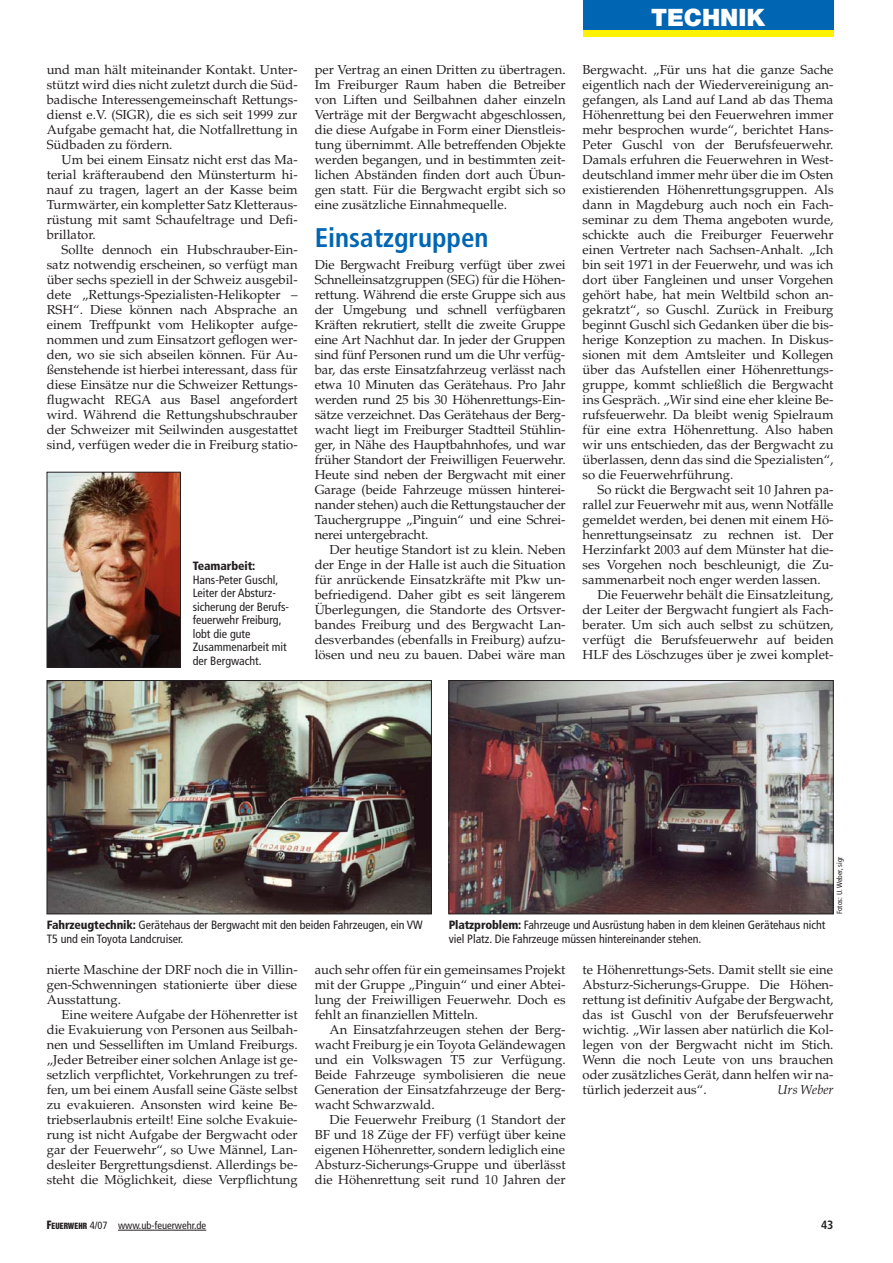
<style>
.page{position:relative;width:893px;height:1263px;background:#fff}
.page>*{position:absolute;margin:0;border:0;box-sizing:border-box;transform-origin:0 0}
.t1{font:700 condensed 27px "Frutiger";color:#0066b3}
.t2{font:900 24px "Helvetica Neue";color:#fff}
.t3{font:13.05px/15px "Palatino";color:#231f20;text-align:justify}
.t4{font:italic 13.05px "Palatino";color:#231f20}
.t5{font:condensed 12px/13.5px "Frutiger";color:#231f20}
.t6{font:900 condensed 12px "Frutiger";letter-spacing:-.01em;color:#231f20}
.t7{font:700 condensed 12px "Frutiger";color:#231f20}
.t8{font:condensed 10.5px "Frutiger";color:#231f20}
.t9{font:condensed 7.5px "Frutiger";letter-spacing:.005em;color:#231f20}
.s1{font-weight:900}
.s2{font-family:"Helvetica Inserat";font-stretch:normal}
.s3{font-family:"Helvetica Inserat";font-stretch:normal;font-size:7.8px}
</style>
<div class="page">
<hr style="left:118px;top:1230px;width:88px;height:1px;background:#231f20">
<div style="left:583px;top:0;width:250px;height:36px;background:#fff200"></div>
<div style="left:583px;top:0;width:250px;height:30px;background:#0066b3"></div>
<img style="left:49px;top:682px;width:381px;height:230px">
<div style="left:47px;top:680px;width:385px;height:234px;border:1px solid #231f20"></div>
<img style="left:451px;top:682px;width:380px;height:230px">
<div style="left:449px;top:680px;width:384px;height:234px;border:1px solid #231f20"></div>
<img style="left:49px;top:474px;width:130px;height:192px">
<div style="left:47px;top:472px;width:134px;height:196px;border:1px solid #231f20"></div>
<p class="t3" style="left:47px;top:64px;width:252px">und man hält miteinander Kontakt. Unter&shy;stützt wird dies nicht zuletzt durch die Süd&shy;badische Interessengemeinschaft Rettungs&shy;dienst e.V. (SIGR), die es sich seit 1999 zur Aufgabe gemacht hat, die Notfallrettung in Südbaden zu fördern.</p>
<p class="t3" style="left:47px;top:154px;width:252px;text-indent:15px">Um bei einem Einsatz nicht erst das Ma&shy;terial kräfteraubend den Münsterturm hi&shy;nauf zu tragen, lagert an der Kasse beim Turmwärter, ein kompletter Satz Kletteraus&shy;rüstung mit samt Schaufeltrage und Defi&shy;brillator.</p>
<p class="t3" style="left:47px;top:244px;width:252px;text-indent:15px">Sollte dennoch ein Hubschrauber-Ein&shy;satz notwendig erscheinen, so verfügt man über sechs speziell in der Schweiz ausgebil&shy;dete „Rettungs-Spezialisten-Helikopter – RSH“. Diese können nach Absprache an einem Treffpunkt vom Helikopter aufge&shy;nommen und zum Einsatzort geflogen wer&shy;den, wo sie sich abseilen können. Für Au&shy;ßenstehende ist hierbei interessant, dass für diese Einsätze nur die Schweizer Rettungs&shy;flugwacht REGA aus Basel angefordert wird. Während die Rettungshubschrauber der Schweizer mit Seilwinden ausgestattet sind, verfügen weder die in Freiburg statio-</p>
<p class="t6" style="left:193px;top:561px;width:64px">Teamarbeit:</p>
<p class="t5" style="left:193px;top:574px;width:98px">Hans-Peter Guschl,<br>Leiter der Absturz&shy;sicherung der Berufs&shy;feuerwehr Freiburg, lobt die gute<br>Zusammenarbeit mit der Bergwacht.</p>
<p class="t3" style="left:315px;top:64px;width:252px">per Vertrag an einen Dritten zu übertragen.<br>Im Freiburger Raum haben die Betreiber von Liften und Seilbahnen daher einzeln Verträge mit der Bergwacht abgeschlossen, die diese Aufgabe in Form einer Dienstleis&shy;tung übernimmt. Alle betreffenden Objekte werden begangen, und in bestimmten zeit&shy;lichen Abständen finden dort auch Übun&shy;gen statt. Für die Bergwacht ergibt sich so eine zusätzliche Einnahmequelle.</p>
<h1 class="t1" style="left:315px;top:226px;width:175px">Einsatzgruppen</h1>
<p class="t3" style="left:315px;top:259px;width:252px">Die Bergwacht Freiburg verfügt über zwei Schnelleinsatzgruppen (SEG) für die Höhen&shy;rettung. Während die erste Gruppe sich aus der Umgebung und schnell verfügbaren Kräften rekrutiert, stellt die zweite Gruppe eine Art Nachhut dar. In jeder der Gruppen sind fünf Personen rund um die Uhr verfüg&shy;bar, das erste Einsatzfahrzeug verlässt nach etwa 10 Minuten das Gerätehaus. Pro Jahr werden rund 25 bis 30 Höhenrettungs-Ein&shy;sätze verzeichnet. Das Gerätehaus der Berg&shy;wacht liegt im Freiburger Stadtteil Stühlin&shy;ger, in Nähe des Hauptbahnhofes, und war früher Standort der Freiwilligen Feuerwehr.<br>Heute sind neben der Bergwacht mit einer Garage (beide Fahrzeuge müssen hinterei&shy;nander stehen) auch die Rettungstaucher der Tauchergruppe „Pinguin“ und eine Schrei&shy;nerei untergebracht.</p>
<p class="t3" style="left:315px;top:544px;width:252px;text-indent:15px">Der heutige Standort ist zu klein. Neben der Enge in der Halle ist auch die Situation für anrückende Einsatzkräfte mit Pkw un&shy;befriedigend. Daher gibt es seit längerem Überlegungen, die Standorte des Ortsver&shy;bandes Freiburg und des Bergwacht Lan&shy;desverbandes (ebenfalls in Freiburg) aufzu&shy;lösen und neu zu bauen. Dabei wäre man</p>
<h2 class="t2" style="left:651px;top:9px;width:116px">TECHNIK</h2>
<p class="t3" style="left:583px;top:64px;width:252px">Bergwacht. „Für uns hat die ganze Sache eigentlich nach der Wiedervereinigung an&shy;gefangen, als Land auf Land ab das Thema Höhenrettung bei den Feuerwehren immer mehr besprochen wurde“, berichtet Hans-Peter Guschl von der Berufsfeuerwehr.<br>Damals erfuhren die Feuerwehren in West&shy;deutschland immer mehr über die im Osten existierenden Höhenrettungsgruppen. Als dann in Magdeburg auch noch ein Fach&shy;seminar zu dem Thema angeboten wurde, schickte auch die Freiburger Feuerwehr einen Vertreter nach Sachsen-Anhalt. „Ich bin seit 1971 in der Feuerwehr, und was ich dort über Fangleinen und unser Vorgehen gehört habe, hat mein Weltbild schon an&shy;gekratzt“, so Guschl. Zurück in Freiburg beginnt Guschl sich Gedanken über die bis&shy;herige Konzeption zu machen. In Diskus&shy;sionen mit dem Amtsleiter und Kollegen über das Aufstellen einer Höhenrettungs&shy;gruppe, kommt schließlich die Bergwacht ins Gespräch. „Wir sind eine eher kleine Be&shy;rufsfeuerwehr. Da bleibt wenig Spielraum für eine extra Höhenrettung. Also haben wir uns entschieden, das der Bergwacht zu überlassen, denn das sind die Spezialisten“, so die Feuerwehrführung.</p>
<p class="t3" style="left:597px;top:484px;width:238px">So rückt die Bergwacht seit 10 Jahren pa-</p>
<p class="t3" style="left:583px;top:499px;width:252px">rallel zur Feuerwehr mit aus, wenn Notfälle</p>
<p class="t3" style="left:583px;top:514px;width:252px">gemeldet werden, bei denen mit einem Hö-</p>
<p class="t3" style="left:583px;top:529px;width:252px">henrettungseinsatz zu rechnen ist. Der</p>
<p class="t3" style="left:583px;top:544px;width:252px">Herzinfarkt 2003 auf dem Münster hat die-</p>
<p class="t3" style="left:583px;top:559px;width:252px">ses Vorgehen noch beschleunigt, die Zu-</p>
<p class="t3" style="left:583px;top:574px;width:240px">sammenarbeit noch enger werden lassen.</p>
<p class="t3" style="left:597px;top:589px;width:238px">Die Feuerwehr behält die Einsatzleitung,</p>
<p class="t3" style="left:583px;top:604px;width:252px">der Leiter der Bergwacht fungiert als Fach-</p>
<p class="t3" style="left:583px;top:619px;width:252px">berater. Um sich auch selbst zu schützen,</p>
<p class="t3" style="left:583px;top:634px;width:252px">verfügt die Berufsfeuerwehr auf beiden</p>
<p class="t3" style="left:583px;top:649px;width:252px">HLF des Löschzuges über je zwei komplet-</p>
<p class="t9" style="left:836px;top:914px;width:59px;rotate:-90deg">Fotos: U. Weber, sigr</p>
<p class="t5" style="left:47px;top:919px;width:377px"><span class="s1">Fahrzeugtechnik:</span> Gerätehaus der Bergwacht mit den beiden Fahrzeugen, ein VW<br>T5 und ein Toyota Landcruiser.</p>
<p class="t5" style="left:449px;top:919px;width:378px"><span class="s1">Platzproblem:</span> Fahrzeuge und Ausrüstung haben in dem kleinen Gerätehaus nicht viel Platz. Die Fahrzeuge müssen hintereinander stehen.</p>
<p class="t3" style="left:47px;top:964px;width:252px">nierte Maschine der DRF noch die in Villin&shy;gen-Schwenningen stationierte über diese Ausstattung.</p>
<p class="t3" style="left:47px;top:1009px;width:252px;text-indent:15px">Eine weitere Aufgabe der Höhenretter ist die Evakuierung von Personen aus Seilbah&shy;nen und Sesselliften im Umland Freiburgs. „Jeder Betreiber einer solchen Anlage ist ge&shy;setzlich verpflichtet, Vorkehrungen zu tref&shy;fen, um bei einem Ausfall seine Gäste selbst zu evakuieren. Ansonsten wird keine Be&shy;triebserlaubnis erteilt! Eine solche Evakuie&shy;rung ist nicht Aufgabe der Bergwacht oder gar der Feuerwehr“, so Uwe Männel, Lan&shy;desleiter Bergrettungsdienst. Allerdings be&shy;steht die Möglichkeit, diese Verpflichtung</p>
<p class="t3" style="left:315px;top:964px;width:252px">auch sehr offen für ein gemeinsames Projekt mit der Gruppe „Pinguin“ und einer Abtei&shy;lung der Freiwilligen Feuerwehr. Doch es fehlt an finanziellen Mitteln.</p>
<p class="t3" style="left:315px;top:1024px;width:252px;text-indent:15px">An Einsatzfahrzeugen stehen der Berg&shy;wacht Freiburg je ein Toyota Geländewagen und ein Volkswagen T5 zur Verfügung.<br>Beide Fahrzeuge symbolisieren die neue Generation der Einsatzfahrzeuge der Berg&shy;wacht Schwarzwald.</p>
<p class="t3" style="left:315px;top:1114px;width:252px;text-indent:15px">Die Feuerwehr Freiburg (1 Standort der BF und 18 Züge der FF) verfügt über keine eigenen Höhenretter, sondern lediglich eine Absturz-Sicherungs-Gruppe und überlässt die Höhenrettung seit rund 10 Jahren der</p>
<p class="t3" style="left:583px;top:964px;width:252px">te Höhenrettungs-Sets. Damit stellt sie eine Absturz-Sicherungs-Gruppe. Die Höhen&shy;rettung ist definitiv Aufgabe der Bergwacht, das ist Guschl von der Berufsfeuerwehr wichtig. „Wir lassen aber natürlich die Kol&shy;legen von der Bergwacht nicht im Stich.<br>Wenn die noch Leute von uns brauchen oder zusätzliches Gerät, dann helfen wir na&shy;türlich jederzeit aus“.</p>
<p class="t4" style="left:777px;top:1085px;width:58px">Urs Weber</p>
<p class="t8" style="left:47px;top:1221px;width:161px"><span class="s2">F</span><span class="s3">EUERWEHR</span> 4/07 www.ub-feuerwehr.de</p>
<p class="t7" style="left:821px;top:1220px;width:14px">43</p>
</div>
